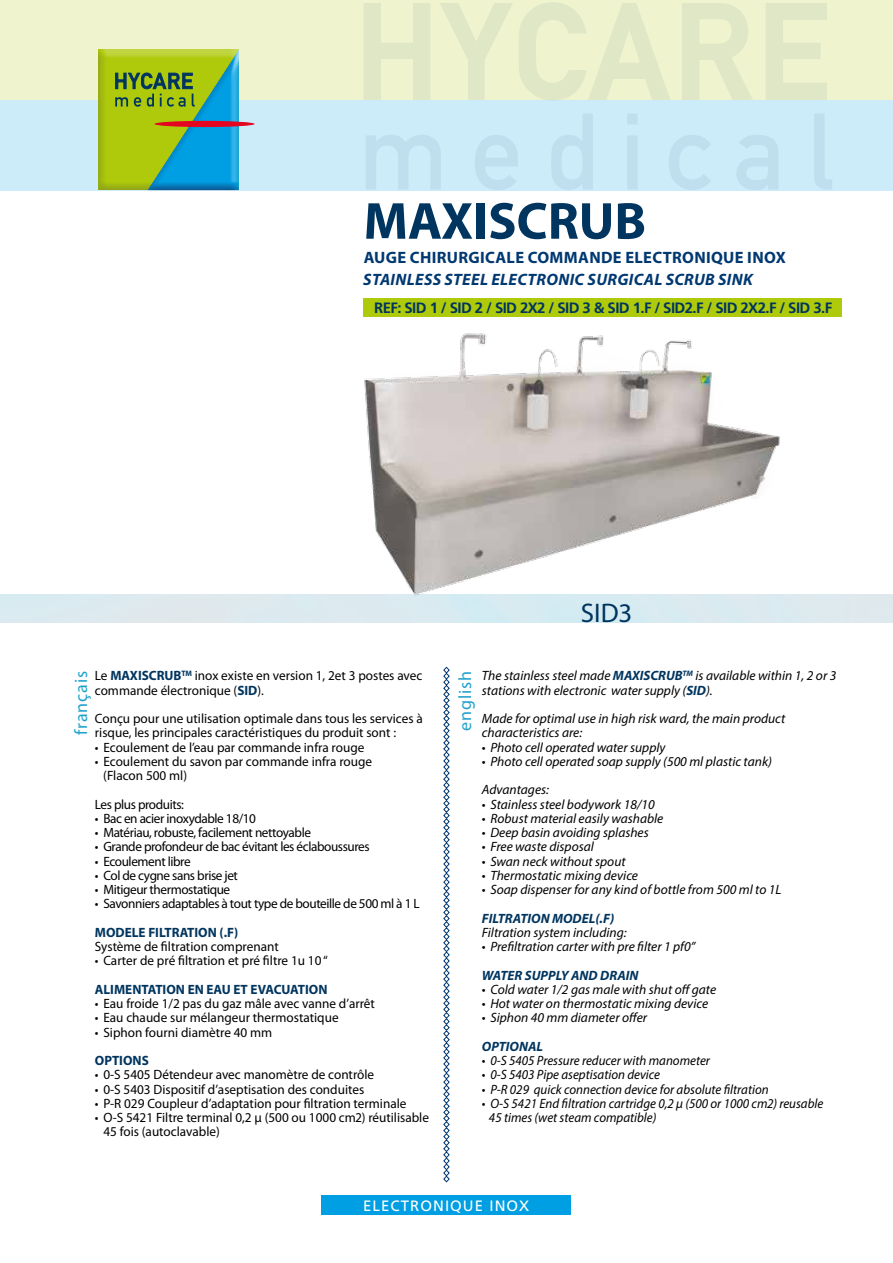
<style>
.page{position:relative;width:893px;height:1263px;background:#fff}
.page>*{position:absolute;margin:0;border:0;box-sizing:border-box;transform-origin:0 0}
.t1{font:700 52.5px "Myriad Pro";color:#00355f}
.t2{font:27px "Myriad Pro";color:#00355f}
.t3{font:18px "Myriad Pro";letter-spacing:.05em;color:#1fa2c9}
.t4{font:italic 700 16.5px "Myriad Pro";letter-spacing:.02em;color:#003871}
.t5{font:700 16.5px "Myriad Pro";letter-spacing:.02em;color:#003871}
.t6{font:700 15px "Frutiger CE";letter-spacing:-.04em;color:#00355f}
.t7{font:15px "Frutiger CE";letter-spacing:.07em;color:#fff}
.t8{font:13.5px/14.2px "Myriad Pro";color:#000}
.t9{font:italic 13.5px/14.2px "Myriad Pro";color:#000}
.t10{font:13.5px "Myriad Pro";letter-spacing:-.03em;color:#000}
.t11{font:italic 13.5px/14.2px "Myriad Pro";color:#000;scale:.96 1}
.t12{font:700 13.5px "Myriad Pro";color:#00355f}
.t13{font:italic 700 13.5px "Myriad Pro";color:#00355f}
.s1{font-weight:700;color:#00355f}
</style>
<div class="page">
<div style="left:364px;top:298px;width:478px;height:19px;background:#afca0b"></div>
<svg style="left:443px;top:666px;width:7px;height:516px"></svg>
<div style="left:0;top:0;width:893px;height:100px;background:#eff4cf"></div>
<div style="left:0;top:100px;width:893px;height:90px;background:#cdecf9"></div>
<div style="left:95px;top:49px;width:144px;height:142px;background:#17174b;opacity:.3"></div>
<svg style="left:154px;top:121px;width:101px;height:6px"></svg>
<svg style="left:115px;top:49px;width:124px;height:141px;background:#6ead59"></svg>
<svg style="left:366px;top:114px;width:466px;height:76px"></svg>
<svg style="left:362px;top:0;width:466px;height:101px;background:#e7eecb"></svg>
<img style="left:345px;top:298px;width:438px;height:305px">
<div style="left:322px;top:1195px;width:249px;height:20px;background:#009fe3"></div>
<h1 class="t1" style="left:364px;top:187px;width:284px">MAXISCRUB</h1>
<p class="t5" style="left:364px;top:247px;width:424px">AUGE CHIRURGICALE COMMANDE ELECTRONIQUE INOX</p>
<p class="t4" style="left:363px;top:268px;width:391px">STAINLESS STEEL ELECTRONIC SURGICAL SCRUB SINK</p>
<p class="t6" style="left:374px;top:299px;width:459px">REF: SID 1 / SID 2 / SID 2X2 / SID 3 &amp; SID 1.F / SID2.F / SID 2X2.F / SID 3.F</p>
<h2 class="t2" style="left:581px;top:596px;width:53px">SID3</h2>
<p class="t8" style="left:95px;top:668px;width:329px">Le <span class="s1">MAXISCRUB</span><sup>TM</sup> inox existe en version 1, 2et 3 postes avec commande électronique (<span class="s1">SID</span>).</p>
<p class="t8" style="left:95px;top:711px;width:329px">Conçu pour une utilisation optimale dans tous les services à risque, les principales caractéristiques du produit sont :</p>
<p class="t8" style="left:95px;top:740px;width:271px">• Ecoulement de l’eau par commande infra rouge</p>
<p class="t8" style="left:103px;top:754px;width:270px;text-indent:-8px">• Ecoulement du savon par commande infra rouge (Flacon 500 ml)</p>
<p class="t10" style="left:95px;top:796px;width:91px">Les plus produits:</p>
<p class="t10" style="left:95px;top:810px;width:163px">• Bac en acier inoxydable 18/10</p>
<p class="t10" style="left:95px;top:824px;width:218px">• Matériau, robuste, facilement nettoyable</p>
<p class="t10" style="left:95px;top:838px;width:276px">• Grande profondeur de bac évitant les éclaboussures</p>
<p class="t10" style="left:95px;top:853px;width:97px">• Ecoulement libre</p>
<p class="t10" style="left:95px;top:867px;width:145px">• Col de cygne sans brise jet</p>
<p class="t10" style="left:95px;top:881px;width:137px">• Mitigeur thermostatique</p>
<p class="t10" style="left:95px;top:895px;width:326px">• Savonniers adaptables à tout type de bouteille de 500 ml à 1 L</p>
<p class="t12" style="left:95px;top:923px;width:145px">MODELE FILTRATION (.F)</p>
<p class="t8" style="left:95px;top:939px;width:185px">Système de filtration comprenant</p>
<p class="t8" style="left:95px;top:953px;width:234px">• Carter de pré filtration et pré filtre 1u 10 “</p>
<p class="t12" style="left:95px;top:980px;width:234px">ALIMENTATION EN EAU ET EVACUATION</p>
<p class="t8" style="left:95px;top:996px;width:282px">• Eau froide 1/2 pas du gaz mâle avec vanne d’arrêt</p>
<p class="t8" style="left:95px;top:1010px;width:245px">• Eau chaude sur mélangeur thermostatique</p>
<p class="t8" style="left:95px;top:1025px;width:179px">• Siphon fourni diamètre 40 mm</p>
<p class="t12" style="left:95px;top:1052px;width:55px">OPTIONS</p>
<p class="t8" style="left:95px;top:1067px;width:281px">• 0-S 5405 Détendeur avec manomètre de contrôle</p>
<p class="t8" style="left:95px;top:1082px;width:271px">• 0-S 5403 Dispositif d’aseptisation des conduites</p>
<p class="t8" style="left:95px;top:1096px;width:313px">• P-R 029 Coupleur d’adaptation pour filtration terminale</p>
<p class="t8" style="left:103px;top:1110px;width:327px;text-indent:-9px">• O-S 5421 Filtre terminal 0,2 µ (500 ou 1000 cm2) réutilisable<br>45 fois (autoclavable)</p>
<p class="t9" style="left:482px;top:668px;width:356px">The stainless steel made <span class="s1">MAXISCRUB</span><sup>TM</sup> is available within 1, 2 or 3 stations with electronic water supply (<span class="s1">SID</span>).</p>
<p class="t9" style="left:482px;top:711px;width:305px">Made for optimal use in high risk ward, the main product characteristics are:</p>
<p class="t9" style="left:482px;top:740px;width:185px">• Photo cell operated water supply</p>
<p class="t9" style="left:482px;top:747px;width:292px;line-height:28.5px">• Photo cell operated soap supply (500 ml plastic tank)<br>Advantages:</p>
<p class="t9" style="left:482px;top:797px;width:174px">• Stainless steel bodywork 18/10</p>
<p class="t9" style="left:482px;top:811px;width:183px">• Robust material easily washable</p>
<p class="t9" style="left:482px;top:825px;width:168px">• Deep basin avoiding splashes</p>
<p class="t9" style="left:482px;top:839px;width:114px">• Free waste disposal</p>
<p class="t9" style="left:482px;top:854px;width:145px">• Swan neck without spout</p>
<p class="t9" style="left:482px;top:868px;width:158px">• Thermostatic mixing device</p>
<p class="t9" style="left:482px;top:882px;width:301px">• Soap dispenser for any kind of bottle from 500 ml to 1L</p>
<p class="t13" style="left:482px;top:909px;width:134px">FILTRATION MODEL(.F)</p>
<p class="t9" style="left:482px;top:925px;width:146px">Filtration system including:</p>
<p class="t9" style="left:482px;top:939px;width:215px">• Prefiltration carter with pre filter 1 pf0”</p>
<p class="t13" style="left:482px;top:966px;width:158px">WATER SUPPLY AND DRAIN</p>
<p class="t9" style="left:482px;top:982px;width:236px">• Cold water 1/2 gas male with shut off gate</p>
<p class="t9" style="left:482px;top:996px;width:228px">• Hot water on thermostatic mixing device</p>
<p class="t9" style="left:482px;top:1010px;width:167px">• Siphon 40 mm diameter offer</p>
<p class="t13" style="left:482px;top:1037px;width:63px">OPTIONAL</p>
<p class="t11" style="left:482px;top:1053px;width:239px">• 0-S 5405 Pressure reducer with manometer</p>
<p class="t11" style="left:482px;top:1067px;width:187px">• 0-S 5403 Pipe aseptisation device</p>
<p class="t11" style="left:482px;top:1082px;width:300px">• P-R 029 quick connection device for absolute filtration</p>
<p class="t11" style="left:489px;top:1096px;width:350px;text-indent:-7px">• O-S 5421 End filtration cartridge 0,2 µ (500 or 1000 cm2) reusable<br>45 times (wet steam compatible)</p>
<h3 class="t3" style="left:70px;top:735px;width:66px;rotate:-90deg">français</h3>
<h3 class="t3" style="left:454px;top:731px;width:62px;rotate:-90deg">english</h3>
<p class="t7" style="left:363px;top:1197px;width:168px">ELECTRONIQUE INOX</p>
</div>
